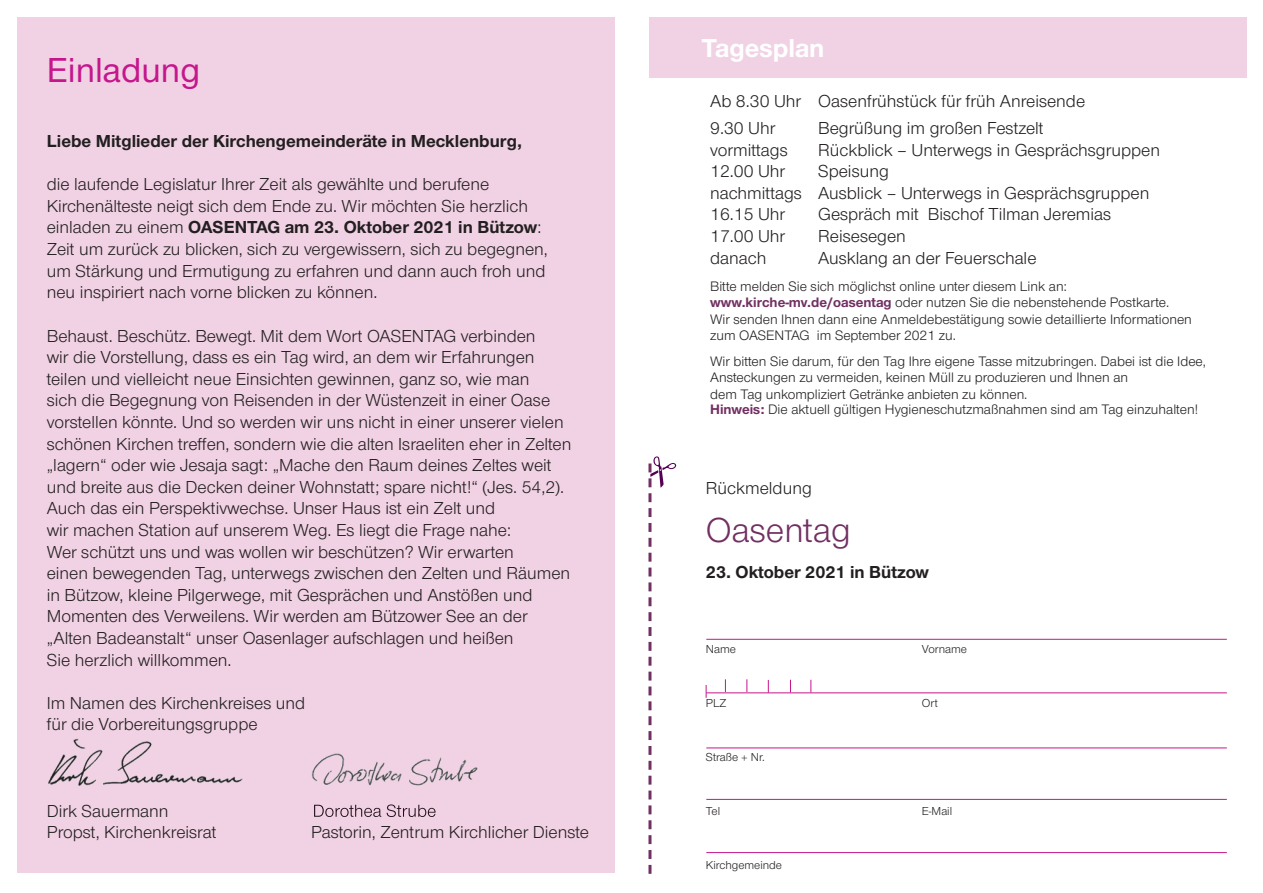
<style>
.page{position:relative;width:1263px;height:893px;background:#fff}
.page>*{position:absolute;margin:0;border:0;box-sizing:border-box;transform-origin:0 0}
.t1{font:500 36px "Nordelbica";color:#c5168c}
.t2{font:36px "Nordelbica";color:#712f62}
.t3{font:700 27px "Nordelbica";color:#fff}
.t4{font:18px/21.6px "Nordelbica";color:#231f20}
.t5{font:700 18px "Nordelbica";color:#231f20}
.t6{font:14.25px/16.5px "Nordelbica";color:#231f20}
.t7{font:12px "Nordelbica";color:#231f20}
.s1{font-weight:700}
.s2{font-weight:700;color:#712f62}
</style>
<div class="page">
<div style="left:17px;top:17px;width:597px;height:855px;background:#f0d2e4"></div>
<div style="left:649px;top:17px;width:598px;height:60px;background:#f0d2e4"></div>
<svg style="left:648px;top:456px;width:28px;height:418px"></svg>
<hr style="left:706px;top:639px;width:521px;height:1px;background:#c5168c">
<hr style="left:706px;top:692px;width:521px;height:1px;background:#c5168c">
<hr style="left:706px;top:747px;width:521px;height:1px;background:#c5168c">
<hr style="left:706px;top:799px;width:521px;height:1px;background:#c5168c">
<svg style="left:706px;top:685px;width:1px;height:13px"></svg>
<svg style="left:725px;top:679px;width:1px;height:13px"></svg>
<svg style="left:746px;top:679px;width:1px;height:13px"></svg>
<svg style="left:768px;top:680px;width:1px;height:13px"></svg>
<svg style="left:790px;top:680px;width:1px;height:12px"></svg>
<svg style="left:810px;top:680px;width:1px;height:12px"></svg>
<img style="left:48px;top:738px;width:195px;height:48px">
<img style="left:312px;top:753px;width:166px;height:33px">
<img style="left:314px;top:804px;width:122px;height:13px">
<hr style="left:706px;top:852px;width:521px;height:1px;background:#c5168c">
<h1 class="t1" style="left:47px;top:49px;width:155px">Einladung</h1>
<p class="t5" style="left:47px;top:130px;width:477px">Liebe Mitglieder der Kirchengemeinderäte in Mecklenburg,</p>
<p class="t4" style="left:47px;top:174px;width:503px">die laufende Legislatur Ihrer Zeit als gewählte und berufene Kirchenälteste neigt sich dem Ende zu. Wir möchten Sie herzlich einladen zu einem <span class="s1">OASENTAG am 23. Oktober 2021 in Bützow</span>:<br>Zeit um zurück zu blicken, sich zu vergewissern, sich zu begegnen, um Stärkung und Ermutigung zu erfahren und dann auch froh und neu inspiriert nach vorne blicken zu können.</p>
<p class="t4" style="left:47px;top:325px;width:526px">Behaust. Beschütz. Bewegt. Mit dem Wort OASENTAG verbinden<br>wir die Vorstellung, dass es ein Tag wird, an dem wir Erfahrungen teilen und vielleicht neue Einsichten gewinnen, ganz so, wie man<br>sich die Begegnung von Reisenden in der Wüstenzeit in einer Oase vorstellen könnte. Und so werden wir uns nicht in einer unserer vielen schönen Kirchen treffen, sondern wie die alten Israeliten eher in Zelten „lagern“ oder wie Jesaja sagt: „Mache den Raum deines Zeltes weit und breite aus die Decken deiner Wohnstatt; spare nicht!“ (Jes. 54,2).<br>Auch das ein Perspektivwechse. Unser Haus ist ein Zelt und<br>wir machen Station auf unserem Weg. Es liegt die Frage nahe:<br>Wer schützt uns und was wollen wir beschützen? Wir erwarten<br>einen bewegenden Tag, unterwegs zwischen den Zelten und Räumen in Bützow, kleine Pilgerwege, mit Gesprächen und Anstößen und Momenten des Verweilens. Wir werden am Bützower See an der „Alten Badeanstalt“ unser Oasenlager aufschlagen und heißen<br>Sie herzlich willkommen.</p>
<p class="t4" style="left:47px;top:692px;width:260px">Im Namen des Kirchenkreises und für die Vorbereitungsgruppe</p>
<p class="t4" style="left:47px;top:800px;width:171px">Dirk Sauermann<br>Propst, Kirchenkreisrat</p>
<p class="t4" style="left:311px;top:822px;width:279px">Pastorin, Zentrum Kirchlicher Dienste</p>
<h2 class="t3" style="left:702px;top:33px;width:124px">Tagesplan</h2>
<p class="t4" style="left:710px;top:88px;width:377px;line-height:27px">Ab 8.30 Uhr Oasenfrühstück für früh Anreisende<br>9.30 Uhr</p>
<p class="t4" style="left:818px;top:117px;width:227px">Begrüßung im großen Festzelt</p>
<p class="t4" style="left:710px;top:139px;width:79px">vormittags</p>
<p class="t4" style="left:818px;top:139px;width:343px">Rückblick – Unterwegs in Gesprächsgruppen</p>
<p class="t4" style="left:710px;top:161px;width:77px">12.00 Uhr</p>
<p class="t4" style="left:710px;top:161px;width:441px;text-indent:108px">Speisung<br>nachmittags Ausblick – Unterwegs in Gesprächsgruppen<br>16.15 Uhr</p>
<p class="t4" style="left:818px;top:204px;width:295px">Gespräch mit Bischof Tilman Jeremias</p>
<p class="t4" style="left:710px;top:225px;width:77px">17.00 Uhr</p>
<p class="t4" style="left:818px;top:225px;width:89px">Reisesegen</p>
<p class="t4" style="left:710px;top:247px;width:58px">danach</p>
<p class="t4" style="left:818px;top:247px;width:220px">Ausklang an der Feuerschale</p>
<p class="t6" style="left:710px;top:278px;width:483px">Bitte melden Sie sich möglichst online unter diesem Link an: <span class="s2">www.kirche-mv.de/oasentag</span> oder nutzen Sie die nebenstehende Postkarte.<br>Wir senden Ihnen dann eine Anmeldebestätigung sowie detaillierte Informationen zum OASENTAG im September 2021 zu.</p>
<p class="t6" style="left:710px;top:353px;width:497px">Wir bitten Sie darum, für den Tag Ihre eigene Tasse mitzubringen. Dabei ist die Idee,<br>Ansteckungen zu vermeiden, keinen Müll zu produzieren und Ihnen an<br>dem Tag unkompliziert Getränke anbieten zu können.</p>
<p class="t6" style="left:710px;top:401px;width:490px"><span class="s2">Hinweis:</span> Die aktuell gültigen Hygieneschutzmaßnahmen sind am Tag einzuhalten!</p>
<p class="t4" style="left:706px;top:477px;width:107px">Rückmeldung</p>
<h1 class="t2" style="left:706px;top:510px;width:146px">Oasentag</h1>
<p class="t5" style="left:706px;top:561px;width:225px">23. Oktober 2021 in Bützow</p>
<p class="t7" style="left:706px;top:642px;width:32px">Name</p>
<p class="t7" style="left:922px;top:642px;width:47px">Vorname</p>
<p class="t7" style="left:706px;top:696px;width:22px">PLZ</p>
<p class="t7" style="left:922px;top:696px;width:18px">Ort</p>
<p class="t7" style="left:706px;top:750px;width:60px">Straße + Nr.</p>
<p class="t7" style="left:706px;top:804px;width:16px">Tel</p>
<p class="t7" style="left:922px;top:804px;width:32px">E-Mail</p>
<p class="t7" style="left:706px;top:858px;width:78px">Kirchgemeinde</p>
</div>
